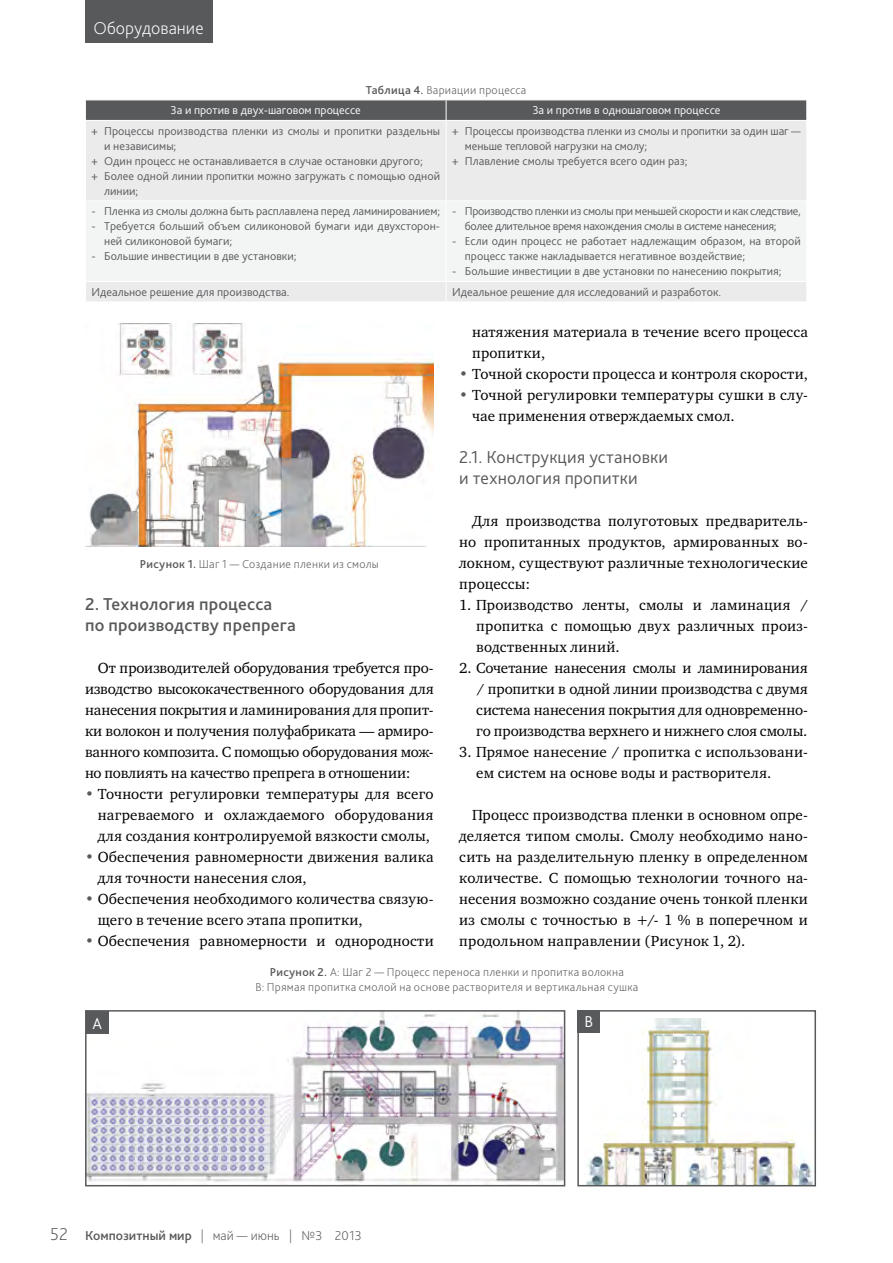
<style>
.page{position:relative;width:893px;height:1263px;background:#fff}
.page>*{position:absolute;margin:0;border:0;box-sizing:border-box;transform-origin:0 0}
.t1{font:300 18px/21px "Bliss Pro";letter-spacing:.01em;color:#58595b}
.t2{font:500 18px/21px "Bliss Pro";letter-spacing:.01em;color:#58595b}
.t3{font:200 18px "Bliss Pro";color:#fff}
.t4{font:300 16.5px "Bliss Pro";color:#fff}
.t5{font:15px/21px "Charter ITC";letter-spacing:.01em;color:#000;text-align:justify}
.t6{font:200 13.5px "Bliss Pro";color:#58595b}
.t7{font:300 12px/15px "Bliss Pro";color:#58595b}
.t8{font:200 12px/15px "Bliss Pro";letter-spacing:.025em;color:#58595b;text-align:center}
.t9{font:300 12px/15px "Bliss Pro";letter-spacing:-.03em;color:#58595b}
.t10{font:300 12px "Bliss Pro";color:#fff}
.s1{font-weight:500}
.s2{color:#58595b}
.s3{font-size:18px}
</style>
<div class="page">
<div style="left:85px;top:0;width:127px;height:43px;background:#58595b"></div>
<img style="left:89px;top:323px;width:345px;height:223px">
<div style="left:86px;top:121px;width:720px;height:180px;background:#ebebec"></div>
<div style="left:86px;top:202px;width:720px;height:79px;background:#f3f4f4"></div>
<svg style="left:85px;top:100px;width:722px;height:20px;background:#5c5d5f"></svg>
<hr style="left:446px;top:121px;width:1px;height:80px;background:#fff">
<hr style="left:85px;top:201px;width:361px;height:1px;background:#fff">
<hr style="left:446px;top:201px;width:361px;height:1px;background:#fff">
<hr style="left:446px;top:201px;width:1px;height:80px;background:#fff">
<hr style="left:85px;top:281px;width:361px;height:1px;background:#fff">
<hr style="left:446px;top:281px;width:361px;height:1px;background:#fff">
<svg style="left:446px;top:282px;width:1px;height:19px"></svg>
<img style="left:584px;top:1018px;width:229px;height:165px">
<div style="left:577px;top:1010px;width:239px;height:176px;border:2px solid #58595b"></div>
<img style="left:88px;top:1013px;width:474px;height:170px">
<div style="left:85px;top:1010px;width:480px;height:176px;border:2px solid #58595b"></div>
<div style="left:86px;top:1011px;width:23px;height:23px;background:#58595b"></div>
<div style="left:577px;top:1010px;width:23px;height:23px;background:#58595b"></div>
<p class="t3" style="left:94px;top:17px;width:112px">Оборудование</p>
<p class="t8" style="left:366px;top:82px;width:162px"><span class="s1">Таблица 4.</span> Вариации процесса</p>
<p class="t10" style="left:171px;top:103px;width:192px">За и против в двух-шаговом процессе</p>
<p class="t10" style="left:532px;top:103px;width:190px">За и против в одношаговом процессе</p>
<p class="t7" style="left:91px;top:123px;width:350px">+ Процессы производства пленки из смолы и пропитки раздельны</p>
<p class="t7" style="left:104px;top:138px;width:74px">и независимы;</p>
<p class="t7" style="left:91px;top:153px;width:333px">+ Один процесс не останавливается в случае остановки другого;</p>
<p class="t7" style="left:91px;top:168px;width:350px">+ Более одной линии пропитки можно загружать с помощью одной</p>
<p class="t7" style="left:104px;top:183px;width:35px">линии;</p>
<p class="t7" style="left:452px;top:123px;width:350px">+ Процессы производства пленки из смолы и пропитки за один шаг —</p>
<p class="t7" style="left:465px;top:138px;width:184px">меньше тепловой нагрузки на смолу;</p>
<p class="t7" style="left:452px;top:153px;width:237px">+ Плавление смолы требуется всего один раз;</p>
<p class="t7" style="left:91px;top:204px;width:350px">- Пленка из смолы должна быть расплавлена перед ламинированием;</p>
<p class="t7" style="left:104px;top:219px;width:337px;text-indent:-13px">- Требуется больший объем силиконовой бумаги иди двухсторон&shy;ней силиконовой бумаги;</p>
<p class="t7" style="left:91px;top:249px;width:207px">- Большие инвестиции в две установки;</p>
<p class="t9" style="left:465px;top:204px;width:337px;text-indent:-13px">- Производство пленки из смолы при меньшей скорости и как следствие, более длительное время нахождения смолы в системе нанесения;</p>
<p class="t7" style="left:465px;top:234px;width:337px;text-indent:-13px">- Если один процесс не работает надлежащим образом, на второй процесс также накладывается негативное воздействие;</p>
<p class="t7" style="left:452px;top:264px;width:331px">- Большие инвестиции в две установки по нанесению покрытия;</p>
<p class="t7" style="left:91px;top:284px;width:200px">Идеальное решение для производства.</p>
<p class="t7" style="left:452px;top:284px;width:271px">Идеальное решение для исследований и разработок.</p>
<p class="t8" style="left:140px;top:556px;width:240px"><span class="s1">Рисунок 1.</span> Шаг 1 — Создание пленки из смолы</p>
<p class="t2" style="left:85px;top:593px;width:212px">2. Технология процесса по производству препрега</p>
<p class="t5" style="left:85px;top:657px;width:350px;text-indent:13px">От производителей оборудования требуется про&shy;изводство высококачественного оборудования для нанесения покрытия и ламинирования для пропит&shy;ки волокон и получения полуфабриката — армиро&shy;ванного композита. С помощью оборудования мож&shy;но повлиять на качество препрега в отношении:</p>
<p class="t5" style="left:98px;top:783px;width:337px;text-indent:-13px"><span class="s2">•</span> Точности регулировки температуры для всего нагреваемого и охлаждаемого оборудования для создания контролируемой вязкости смолы,</p>
<p class="t5" style="left:98px;top:846px;width:337px;text-indent:-13px"><span class="s2">•</span> Обеспечения равномерности движения валика для точности нанесения слоя,</p>
<p class="t5" style="left:98px;top:888px;width:337px;text-indent:-13px"><span class="s2">•</span> Обеспечения необходимого количества связую&shy;щего в течение всего этапа пропитки,</p>
<p class="t5" style="left:85px;top:930px;width:350px"><span class="s2">•</span> Обеспечения равномерности и однородности</p>
<p class="t5" style="left:472px;top:321px;width:337px">натяжения материала в течение всего процесса пропитки,</p>
<p class="t5" style="left:459px;top:363px;width:350px"><span class="s2">•</span> Точной скорости процесса и контроля скорости,</p>
<p class="t5" style="left:472px;top:384px;width:337px;text-indent:-13px"><span class="s2">•</span> Точной регулировки температуры сушки в слу&shy;чае применения отверждаемых смол.</p>
<p class="t1" style="left:459px;top:446px;width:210px">2.1. Конструкция установки и технология пропитки</p>
<p class="t5" style="left:459px;top:510px;width:350px;text-indent:13px">Для производства полуготовых предваритель&shy;но пропитанных продуктов, армированных во&shy;локном, существуют различные технологические процессы:</p>
<p class="t5" style="left:476px;top:594px;width:333px;text-indent:-17px">1. Производство ленты, смолы и ламинация / пропитка с помощью двух различных произ&shy;водственных линий.</p>
<p class="t5" style="left:476px;top:657px;width:333px;text-indent:-17px">2. Сочетание нанесения смолы и ламинирования / пропитки в одной линии производства с двумя система нанесения покрытия для одновременно&shy;го производства верхнего и нижнего слоя смолы.</p>
<p class="t5" style="left:476px;top:741px;width:333px;text-indent:-17px">3. Прямое нанесение / пропитка с использовани&shy;ем систем на основе воды и растворителя.</p>
<p class="t5" style="left:459px;top:804px;width:350px;text-indent:13px">Процесс производства пленки в основном опре&shy;деляется типом смолы. Смолу необходимо нано&shy;сить на разделительную пленку в определенном количестве. С помощью технологии точного на&shy;несения возможно создание очень тонкой пленки из смолы с точностью в +/- 1 % в поперечном и продольном направлении (Рисунок 1, 2).</p>
<p class="t8" style="left:255px;top:964px;width:384px"><span class="s1">Рисунок 2.</span> A: Шаг 2 — Процесс переноса пленки и пропитка волокна<br>B: Прямая пропитка смолой на основе растворителя и вертикальная сушка</p>
<p class="t4" style="left:92px;top:1013px;width:11px">A</p>
<p class="t4" style="left:584px;top:1012px;width:10px">B</p>
<p class="t6" style="left:50px;top:1226px;width:313px"><span class="s3">52</span> <span class="s1">Композитный мир</span> | май — июнь | №3 2013</p>
</div>
